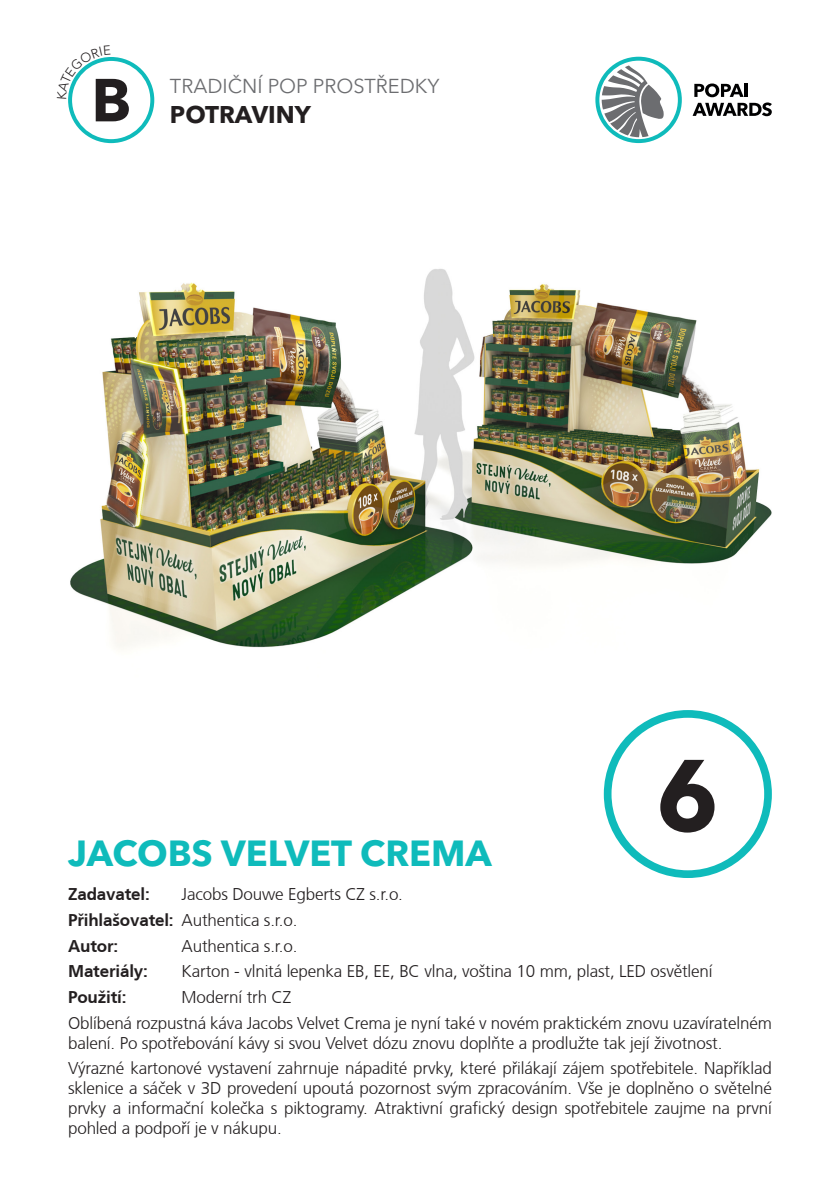
<style>
.page{position:relative;width:840px;height:1191px;background:#fff}
.page>*{position:absolute;margin:0;border:0;box-sizing:border-box;transform-origin:0 0}
.t1{font:700 100px "Avenir Next LT Pro";color:#231f20}
.t2{font:700 60px "Avenir Next LT Pro";color:#231f20}
.Titulek{font:700 36px "Avenir Next LT Pro";color:#0fbbbb}
.t3{font:700 24px "Avenir Next LT Pro";color:#231f20}
.t4{font:20px "Avenir Next LT Pro";color:#6c6d70}
.Základní_text{font:300 17px/20px "Frutiger CE";letter-spacing:-.01em;color:#231f20}
.Základní_text-2{font:700 17px "Frutiger CE";letter-spacing:-.01em;color:#231f20}
.s1{font-weight:700}
</style>
<div class="page">
<img style="left:70px;top:269px;width:702px;height:380px">
<svg style="left:692px;top:83px;width:79px;height:33px"></svg>
<svg style="left:595px;top:57px;width:86px;height:86px"></svg>
<svg style="left:603px;top:710px;width:168px;height:168px"></svg>
<svg style="left:68px;top:57px;width:86px;height:86px"></svg>
<p class="t2" style="left:91px;top:64px;width:41px">B</p>
<p class="t4" style="left:170px;top:75px;width:271px">TRADIČNÍ POP PROSTŘEDKY</p>
<p class="t3" style="left:170px;top:100px;width:142px">POTRAVINY</p>
<p class="t1" style="left:655px;top:734px;width:64px">6</p>
<p class="Titulek" style="left:68px;top:831px;width:425px">JACOBS VELVET CREMA</p>
<p class="Základní_text-2" style="left:68px;top:884px;width:83px">Zadavatel:</p>
<p class="Základní_text" style="left:181px;top:884px;width:223px">Jacobs Douwe Egberts CZ s.r.o.</p>
<p class="Základní_text" style="left:68px;top:909px;width:231px"><span class="s1">Přihlašovatel:</span> Authentica s.r.o.</p>
<p class="Základní_text-2" style="left:68px;top:935px;width:52px">Autor:</p>
<p class="Základní_text" style="left:181px;top:935px;width:117px">Authentica s.r.o.</p>
<p class="Základní_text-2" style="left:68px;top:961px;width:81px">Materiály:</p>
<p class="Základní_text" style="left:181px;top:961px;width:532px">Karton - vlnitá lepenka EB, EE, BC vlna, voština 10 mm, plast, LED osvětlení</p>
<p class="Základní_text-2" style="left:68px;top:986px;width:60px">Použití:</p>
<p class="Základní_text" style="left:181px;top:986px;width:111px">Moderní trh CZ</p>
<p class="Základní_text" style="left:68px;top:1012px;width:705px">Oblíbená rozpustná káva Jacobs Velvet Crema je nyní také v novém praktickém znovu uzavíratelném balení. Po spotřebování kávy si svou Velvet dózu znovu doplňte a prodlužte tak její životnost.</p>
<p class="Základní_text" style="left:68px;top:1058px;width:705px;text-align:justify">Výrazné kartonové vystavení zahrnuje nápadité prvky, které přilákají zájem spotřebitele. Například sklenice a sáček v 3D provedení upoutá pozornost svým zpracováním. Vše je doplněno o světelné prvky a informační kolečka s piktogramy. Atraktivní grafický design spotřebitele zaujme na první pohled a podpoří je v nákupu.</p>
</div>
